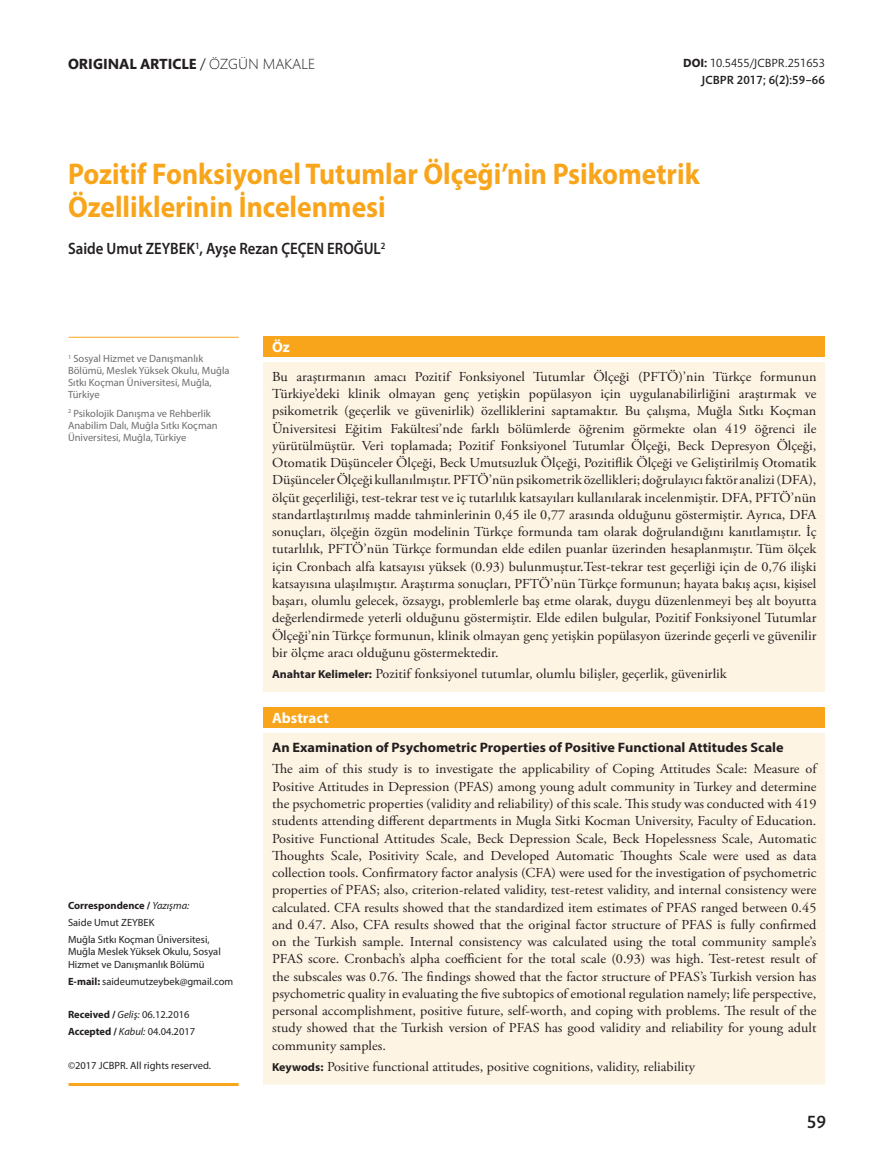
<style>
.page{position:relative;width:893px;height:1170px;background:#fff}
.page>*{position:absolute;margin:0;border:0;box-sizing:border-box;transform-origin:0 0}
.t1{font:700 30px/33px "Myriad Pro";color:#f9a51b;scale:.92 1}
.t2{font:500 18px "Mundo Sans Std";color:#231f20}
.t3{font:600 16.5px "Myriad Pro";color:#231f20;scale:.9 1}
.t4{font:700 15px "Mundo Sans Std";color:#231f20}
.t5{font:700 15px "Myriad Pro";color:#fff}
.t6{font:13.65px/17.2px "Adobe Garamond Pro";color:#231f20;text-align:justify;scale:1.04 1}
.t7{font:700 13.65px "Myriad Pro";color:#231f20;scale:1.04 1}
.t8{font:12px "Mundo Sans Std";color:#231f20}
.t9{font:500 12px "Mundo Sans Std";letter-spacing:.01em;color:#231f20}
.t10{font:10.5px/16.8px "Myriad Pro";color:#231f20}
.t11{font:10.5px/12px "Myriad Pro";color:#6c6d70}
.s1{font-weight:400}
.s2{font-weight:300}
.s3{font-weight:700}
.s4{font-style:italic}
.s5{font-family:"Myriad Pro";font-weight:700;font-size:11.55px}
</style>
<div class="page">
<hr style="left:69px;top:1082px;width:170px;height:3px;background:#f9a51b">
<hr style="left:69px;top:337px;width:170px;height:1px;background:#f9a51b">
<div style="left:264px;top:336px;width:561px;height:21px;background:#f9a51b"></div>
<div style="left:264px;top:362px;width:561px;height:330px;background:#fef4e4"></div>
<div style="left:264px;top:707px;width:561px;height:21px;background:#f9a51b"></div>
<div style="left:264px;top:732px;width:561px;height:353px;background:#fef4e4"></div>
<hr style="left:264px;top:1084px;width:561px;height:1px;background:#fff">
<p class="t4" style="left:68px;top:56px;width:248px">ORIGINAL ARTICLE <span class="s1">/</span> <span class="s2">ÖZGÜN MAKALE</span></p>
<p class="t8" style="left:683px;top:57px;width:143px"><span class="s3">DOI:</span> 10.5455/JCBPR.251653</p>
<p class="t9" style="left:702px;top:74px;width:125px">JCBPR 2017; 6(2):59−66</p>
<h1 class="t1" style="left:68px;top:156px;width:688px">Pozitif Fonksiyonel Tutumlar Ölçeği’nin Psikometrik<br>Özelliklerinin İncelenmesi</h1>
<p class="t3" style="left:68px;top:238px;width:354px">Saide Umut ZEYBEK<sup>1</sup>, Ayşe Rezan ÇEÇEN EROĞUL<sup>2</sup></p>
<p class="t11" style="left:68px;top:353px;width:163px"><sup>1</sup> Sosyal Hizmet ve Danışmanlık<br>Bölümü, Meslek Yüksek Okulu, Muğla<br>Sıtkı Koçman Üniversitesi, Muğla,<br>Türkiye</p>
<p class="t11" style="left:68px;top:407px;width:151px"><sup>2</sup> Psikolojik Danışma ve Rehberlik<br>Anabilim Dalı, Muğla Sıtkı Koçman<br>Üniversitesi, Muğla, Türkiye</p>
<p class="t10" style="left:68px;top:896px;width:143px"><span class="s3">Correspondence /</span> <span class="s4">Yazışma:<br></span>Saide Umut ZEYBEK<br>Muğla Sıtkı Koçman Üniversitesi,</p>
<p class="t10" style="left:68px;top:945px;width:154px;line-height:12.6px">Muğla Meslek Yüksek Okulu, Sosyal<br>Hizmet ve Danışmanlık Bölümü</p>
<p class="t10" style="left:68px;top:972px;width:167px"><span class="s3">E-mail:</span> saideumutzeybek@gmail.com</p>
<p class="t10" style="left:68px;top:1006px;width:129px"><span class="s3">Received /</span> <span class="s4">Geliş:</span> 06.12.2016<br><span class="s3">Accepted /</span> <span class="s4">Kabul:</span> 04.04.2017</p>
<p class="t10" style="left:68px;top:1056px;width:145px">©2017 JCBPR. All rights reserved.</p>
<p class="t5" style="left:272px;top:337px;width:19px">Öz</p>
<p class="t6" style="left:272px;top:368px;width:525px">Bu araştırmanın amacı Pozitif Fonksiyonel Tutumlar Ölçeği (PFTÖ)’nin Türkçe formunun Türkiye’deki klinik olmayan genç yetişkin popülasyon için uygulanabilirliğini araştırmak ve psikometrik (geçerlik ve güvenirlik) özelliklerini saptamaktır. Bu çalışma, Muğla Sıtkı Koçman Üniversitesi Eğitim Fakültesi’nde farklı bölümlerde öğrenim görmekte olan 419 öğrenci ile yürütülmüştür. Veri toplamada; Pozitif Fonksiyonel Tutumlar Ölçeği, Beck Depresyon Ölçeği, Otomatik Düşünceler Ölçeği, Beck Umutsuzluk Ölçeği, Pozitiflik Ölçeği ve Geliştirilmiş Otomatik Düşünceler Ölçeği kullanılmıştır. PFTÖ’nün psikometrik özellikleri; doğrulayıcı faktör analizi (DFA), ölçüt geçerliliği, test-tekrar test ve iç tutarlılık katsayıları kullanılarak incelenmiştir. DFA, PFTÖ’nün standartlaştırılmış madde tahminlerinin 0,45 ile 0,77 arasında olduğunu göstermiştir. Ayrıca, DFA sonuçları, ölçeğin özgün modelinin Türkçe formunda tam olarak doğrulandığını kanıtlamıştır. İç tutarlılık, PFTÖ’nün Türkçe formundan elde edilen puanlar üzerinden hesaplanmıştır. Tüm ölçek için Cronbach alfa katsayısı yüksek (0.93) bulunmuştur.Test-tekrar test geçerliği için de 0,76 ilişki katsayısına ulaşılmıştır. Araştırma sonuçları, PFTÖ’nün Türkçe formunun; hayata bakış açısı, kişisel başarı, olumlu gelecek, özsaygı, problemlerle baş etme olarak, duygu düzenlenmeyi beş alt boyutta değerlendirmede yeterli olduğunu göstermiştir. Elde edilen bulgular, Pozitif Fonksiyonel Tutumlar Ölçeği’nin Türkçe formunun, klinik olmayan genç yetişkin popülasyon üzerinde geçerli ve güvenilir bir ölçme aracı olduğunu göstermektedir.</p>
<p class="t6" style="left:272px;top:665px;width:439px"><span class="s5">Anahtar Kelimeler:</span> Pozitif fonksiyonel tutumlar, olumlu bilişler, geçerlik, güvenirlik</p>
<p class="t5" style="left:272px;top:708px;width:58px">Abstract</p>
<p class="t7" style="left:272px;top:738px;width:493px">An Examination of Psychometric Properties of Positive Functional Attitudes Scale</p>
<p class="t6" style="left:272px;top:761px;width:525px">The aim of this study is to investigate the applicability of Coping Attitudes Scale: Measure of Positive Attitudes in Depression (PFAS) among young adult community in Turkey and determine the psychometric properties (validity and reliability) of this scale. This study was conducted with 419 students attending different departments in Mugla Sitki Kocman University, Faculty of Education.<br>Positive Functional Attitudes Scale, Beck Depression Scale, Beck Hopelessness Scale, Automatic Thoughts Scale, Positivity Scale, and Developed Automatic Thoughts Scale were used as data collection tools. Confirmatory factor analysis (CFA) were used for the investigation of psychometric properties of PFAS; also, criterion-related validity, test-retest validity, and internal consistency were calculated. CFA results showed that the standardized item estimates of PFAS ranged between 0.45 and 0.47. Also, CFA results showed that the original factor structure of PFAS is fully confirmed on the Turkish sample. Internal consistency was calculated using the total community sample’s PFAS score. Cronbach’s alpha coefficient for the total scale (0.93) was high. Test-retest result of the subscales was 0.76. The findings showed that the factor structure of PFAS’s Turkish version has psychometric quality in evaluating the five subtopics of emotional regulation namely; life perspective, personal accomplishment, positive future, self-worth, and coping with problems. The result of the study showed that the Turkish version of PFAS has good validity and reliability for young adult community samples.</p>
<p class="t6" style="left:272px;top:1058px;width:408px"><span class="s5">Keywods:</span> Positive functional attitudes, positive cognitions, validity, reliability</p>
<h2 class="t2" style="left:807px;top:1111px;width:21px">59</h2>
</div>
